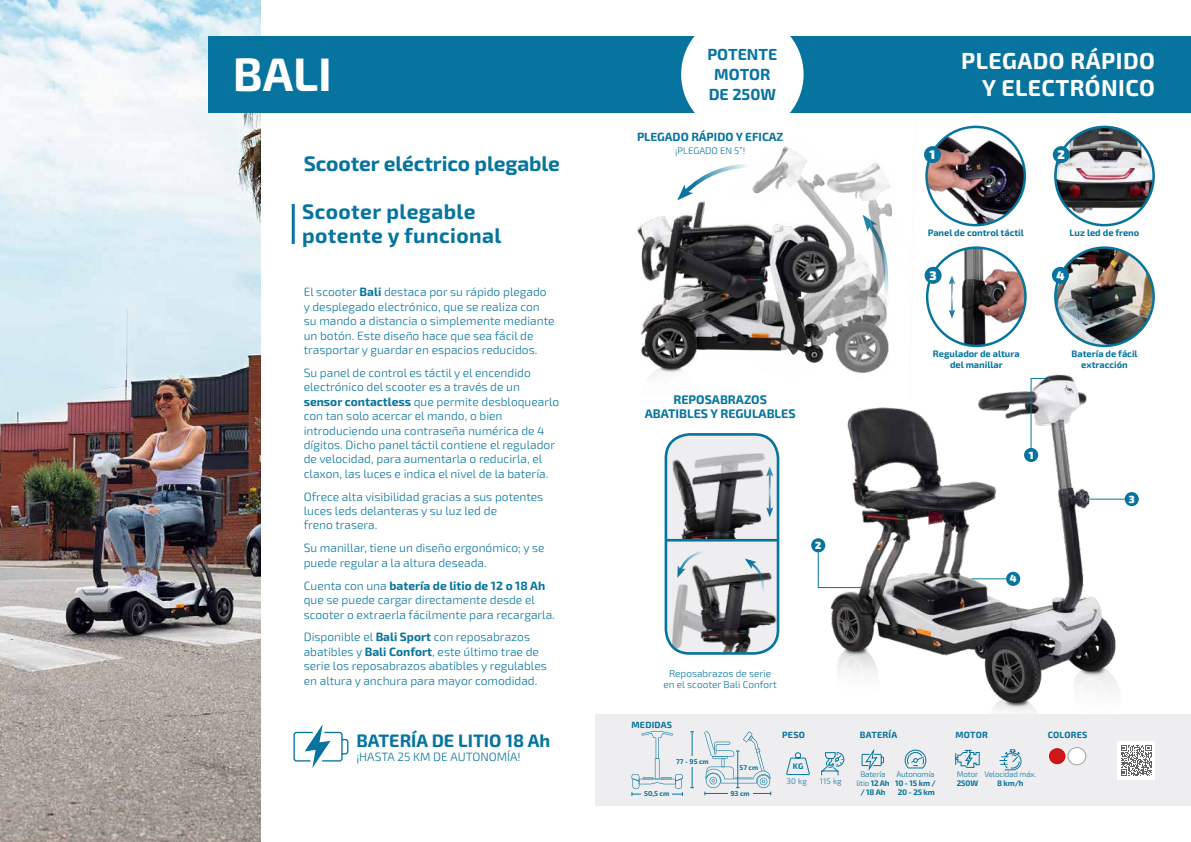
<style>
.page{position:relative;width:1191px;height:842px;background:#fff}
.page>*{position:absolute;margin:0;border:0;box-sizing:border-box;transform-origin:0 0}
.t1{font:700 47px "Exo 2";color:#fff}
.t2{font:700 23px/27px "Exo 2";letter-spacing:.02em;color:#fff;text-align:right}
.t3{font:700 21px/23.8px "Exo 2";letter-spacing:.02em;color:#06749e}
.t4{font:700 21px "Exo 2";letter-spacing:-.005em;color:#06749e}
.t5{font:700 18px "Exo 2";color:#06749e}
.t6{font:700 16px/20.1px "Exo 2";color:#06749e;text-align:center}
.t7{font:700 12.4px/13.9px "Exo 2";color:#06749e;text-align:center}
.t8{font:900 12.4px "Exo 2";color:#fff}
.t9{font:300 12px/14.4px "Exo 2";color:#06749e}
.t10{font:700 11.8px "Exo 2";color:#06749e}
.t11{font:900 10.3px "Exo 2";color:#fff}
.t12{font:300 10px/11.3px "Exo 2";color:#06749e;text-align:center}
.t13{font:300 9.6px "Exo 2";color:#06749e}
.t14{font:700 9.3px/11.1px "Exo 2";color:#06749e;text-align:center}
.t15{font:700 9px "Exo 2";letter-spacing:.025em;color:#06749e}
.t16{font:700 8.1px "Exo 2";color:#06749e}
.t17{font:300 8px/9px "Exo 2";letter-spacing:-.02em;color:#06749e;text-align:center}
.t18{font:700 8px/9px "Exo 2";letter-spacing:-.02em;color:#06749e;text-align:center}
.t19{font:700 7.1px "Exo 2";color:#06749e}
.t20{font:700 7px "Exo 2";color:#06749e}
.s1{font-weight:700}
</style>
<div class="page">
<img style="left:811px;top:374px;width:328px;height:339px">
<img style="left:0;top:0;width:261px;height:842px">
<div style="left:595px;top:714px;width:596px;height:92px;background:#eeeef0"></div>
<img style="left:1055px;top:127px;width:98px;height:98px;border-radius:49px">
<div style="left:1054px;top:126px;width:100px;height:100px;border:2px solid #06749e;border-radius:50%"></div>
<div style="left:1052px;top:146px;width:17px;height:17px;background:#06749e;border-radius:50%"></div>
<svg style="left:926px;top:127px;width:98px;height:98px"></svg>
<img style="left:926px;top:135px;width:98px;height:90px">
<div style="left:925px;top:126px;width:101px;height:100px;border:2px solid #06749e;border-radius:50%"></div>
<div style="left:924px;top:146px;width:17px;height:17px;background:#06749e;border-radius:50%"></div>
<img style="left:1055px;top:248px;width:98px;height:98px;border-radius:49px">
<div style="left:1054px;top:246px;width:100px;height:101px;border:2px solid #06749e;border-radius:50%"></div>
<div style="left:1052px;top:267px;width:17px;height:17px;background:#06749e;border-radius:50%"></div>
<hr style="left:691px;top:732px;width:1px;height:56px;background:#06749e">
<div style="left:676px;top:756px;width:32px;height:10px;background:#eeeef0"></div>
<svg style="left:704px;top:731px;width:67px;height:64px"></svg>
<svg style="left:631px;top:731px;width:52px;height:65px"></svg>
<svg style="left:821px;top:752px;width:23px;height:24px"></svg>
<svg style="left:786px;top:752px;width:24px;height:23px"></svg>
<svg style="left:861px;top:748px;width:23px;height:23px"></svg>
<svg style="left:904px;top:749px;width:22px;height:19px"></svg>
<svg style="left:955px;top:750px;width:24px;height:18px"></svg>
<svg style="left:999px;top:749px;width:22px;height:21px"></svg>
<div style="left:209px;top:36px;width:982px;height:77px;background:#06749e"></div>
<div style="left:1006px;top:572px;width:14px;height:14px;background:#06749e;border-radius:50%"></div>
<div style="left:1124px;top:492px;width:14px;height:14px;background:#06749e;border-radius:50%"></div>
<div style="left:1024px;top:448px;width:14px;height:14px;background:#06749e;border-radius:50%"></div>
<div style="left:811px;top:538px;width:14px;height:14px;background:#06749e;border-radius:50%"></div>
<hr style="left:292px;top:204px;width:3px;height:40px;background:#06749e">
<svg style="left:817px;top:551px;width:46px;height:38px"></svg>
<hr style="left:1090px;top:499px;width:34px;height:1px;background:#06749e">
<hr style="left:971px;top:578px;width:35px;height:1px;background:#06749e">
<svg style="left:293px;top:724px;width:56px;height:44px"></svg>
<img style="left:927px;top:248px;width:98px;height:98px;border-radius:49px">
<div style="left:926px;top:246px;width:100px;height:101px;border:2px solid #06749e;border-radius:50%"></div>
<div style="left:924px;top:267px;width:17px;height:17px;background:#06749e;border-radius:50%"></div>
<hr style="left:951px;top:282px;width:1px;height:30px;background:#fff">
<svg style="left:948px;top:275px;width:7px;height:9px"></svg>
<svg style="left:948px;top:310px;width:7px;height:9px"></svg>
<div style="left:1068px;top:747px;width:17px;height:18px;background:#fff;border-radius:50%"></div>
<div style="left:1067px;top:747px;width:19px;height:18px;border:1px solid #a2a1a9;border-radius:50%"></div>
<div style="left:1048px;top:747px;width:18px;height:18px;background:#cd171a;border-radius:50%"></div>
<div style="left:1047px;top:747px;width:19px;height:18px;border:1px solid #fff;border-radius:50%"></div>
<div style="left:1117px;top:741px;width:38px;height:38px;background:#fff"></div>
<svg style="left:1121px;top:745px;width:30px;height:31px"></svg>
<div style="left:681px;top:13px;width:122px;height:123px;background:#fff;border-radius:50%"></div>
<div style="left:666px;top:434px;width:112px;height:219px;background:#eeeef0;border-radius:24px"></div>
<img style="left:668px;top:572px;width:110px;height:79px">
<div style="left:664px;top:433px;width:115px;height:222px;border:3px solid #06749e;border-radius:24px"></div>
<svg style="left:745px;top:558px;width:20px;height:42px"></svg>
<svg style="left:677px;top:551px;width:40px;height:27px"></svg>
<img style="left:664px;top:443px;width:116px;height:97px">
<hr style="left:769px;top:473px;width:1px;height:38px;background:#fff">
<svg style="left:766px;top:466px;width:7px;height:10px"></svg>
<svg style="left:766px;top:507px;width:7px;height:10px"></svg>
<hr style="left:665px;top:539px;width:113px;height:2px;background:#06749e">
<svg style="left:1030px;top:377px;width:17px;height:72px"></svg>
<img style="left:636px;top:146px;width:282px;height:255px">
<h1 class="t1" style="left:233px;top:47px;width:101px">BALI</h1>
<h3 class="t4" style="left:304px;top:151px;width:258px">Scooter eléctrico plegable</h3>
<h3 class="t3" style="left:302px;top:200px;width:201px">Scooter plegable potente y funcional</h3>
<p class="t9" style="left:304px;top:285px;width:252px">El scooter <span class="s1">Bali</span> destaca por su rápido plegado y desplegado electrónico, que se realiza con su mando a distancia o simplemente mediante un botón. Este diseño hace que sea fácil de trasportar y guardar en espacios reducidos.</p>
<p class="t9" style="left:304px;top:366px;width:257px">Su panel de control es táctil y el encendido electrónico del scooter es a través de un <span class="s1">sensor contactless</span> que permite desbloquearlo con tan solo acercar el mando, o bien introduciendo una contraseña numérica de 4 dígitos. Dicho panel táctil contiene el regulador de velocidad, para aumentarla o reducirla, el claxon, las luces e indica el nivel de la batería.</p>
<p class="t9" style="left:304px;top:489px;width:241px">Ofrece alta visibilidad gracias a sus potentes luces leds delanteras y su luz led de<br>freno trasera.</p>
<p class="t9" style="left:304px;top:541px;width:242px">Su manillar, tiene un diseño ergonómico; y se puede regular a la altura deseada.</p>
<p class="t9" style="left:304px;top:578px;width:253px">Cuenta con una <span class="s1">batería de litio de 12 o 18 Ah </span>que se puede cargar directamente desde el scooter o extraerla fácilmente para recargarla.</p>
<p class="t9" style="left:304px;top:630px;width:245px">Disponible el <span class="s1">Bali Sport</span> con reposabrazos abatibles y <span class="s1">Bali Confort</span>, este último trae de serie los reposabrazos abatibles y regulables en altura y anchura para mayor comodidad.</p>
<h3 class="t5" style="left:356px;top:730px;width:195px">BATERÍA DE LITIO 18 Ah</h3>
<p class="t9" style="left:356px;top:749px;width:166px">¡HASTA 25 KM DE AUTONOMÍA!</p>
<h3 class="t6" style="left:707px;top:45px;width:71px">POTENTE<br>MOTOR<br>DE 250W</h3>
<p class="t10" style="left:637px;top:130px;width:148px">PLEGADO RÁPIDO Y EFICAZ</p>
<p class="t13" style="left:675px;top:145px;width:71px">¡PLEGADO EN 5”!</p>
<p class="t7" style="left:644px;top:393px;width:152px">REPOSABRAZOS<br>ABATIBLES Y REGULABLES</p>
<p class="t11" style="left:815px;top:539px;width:8px">2</p>
<p class="t8" style="left:929px;top:147px;width:7px">1</p>
<h2 class="t2" style="left:961px;top:48px;width:195px">PLEGADO RÁPIDO<br>Y ELECTRÓNICO</h2>
<p class="t8" style="left:1057px;top:147px;width:9px">2</p>
<p class="t14" style="left:927px;top:228px;width:98px">Panel de control táctil</p>
<p class="t14" style="left:1069px;top:228px;width:71px">Luz led de freno</p>
<p class="t8" style="left:929px;top:268px;width:9px">3</p>
<p class="t8" style="left:1056px;top:268px;width:10px">4</p>
<p class="t14" style="left:933px;top:349px;width:88px">Regulador de altura del manillar</p>
<p class="t14" style="left:1071px;top:349px;width:68px">Batería de fácil extracción</p>
<p class="t11" style="left:1028px;top:449px;width:6px">1</p>
<p class="t11" style="left:1009px;top:572px;width:8px">4</p>
<p class="t11" style="left:1128px;top:493px;width:7px">3</p>
<p class="t12" style="left:663px;top:668px;width:115px">Reposabrazos de serie en el scooter Bali Confort</p>
<p class="t15" style="left:631px;top:719px;width:42px">MEDIDAS</p>
<p class="t20" style="left:676px;top:757px;width:34px">77 - 95 cm</p>
<p class="t19" style="left:644px;top:789px;width:27px">50,5 cm</p>
<p class="t20" style="left:739px;top:763px;width:20px">57 cm</p>
<p class="t20" style="left:730px;top:789px;width:21px">93 cm</p>
<p class="t15" style="left:782px;top:729px;width:24px">PESO</p>
<p class="t16" style="left:793px;top:761px;width:12px">KG</p>
<p class="t17" style="left:786px;top:776px;width:22px">30 kg</p>
<p class="t17" style="left:820px;top:776px;width:23px">115 kg</p>
<p class="t15" style="left:860px;top:729px;width:39px">BATERÍA</p>
<p class="t17" style="left:856px;top:770px;width:35px">Batería litio <span class="s1">12 Ah / 18 Ah</span></p>
<p class="t17" style="left:896px;top:770px;width:40px">Autonomía</p>
<p class="t18" style="left:895px;top:779px;width:42px">10 - 15 km /<br>20 - 25 km</p>
<p class="t15" style="left:955px;top:729px;width:34px">MOTOR</p>
<p class="t17" style="left:956px;top:770px;width:23px">Motor</p>
<p class="t18" style="left:956px;top:779px;width:23px">250W</p>
<p class="t17" style="left:984px;top:770px;width:53px">Velocidad máx.</p>
<p class="t18" style="left:997px;top:779px;width:28px">8 km/h</p>
<p class="t15" style="left:1047px;top:729px;width:41px">COLORES</p>
</div>
